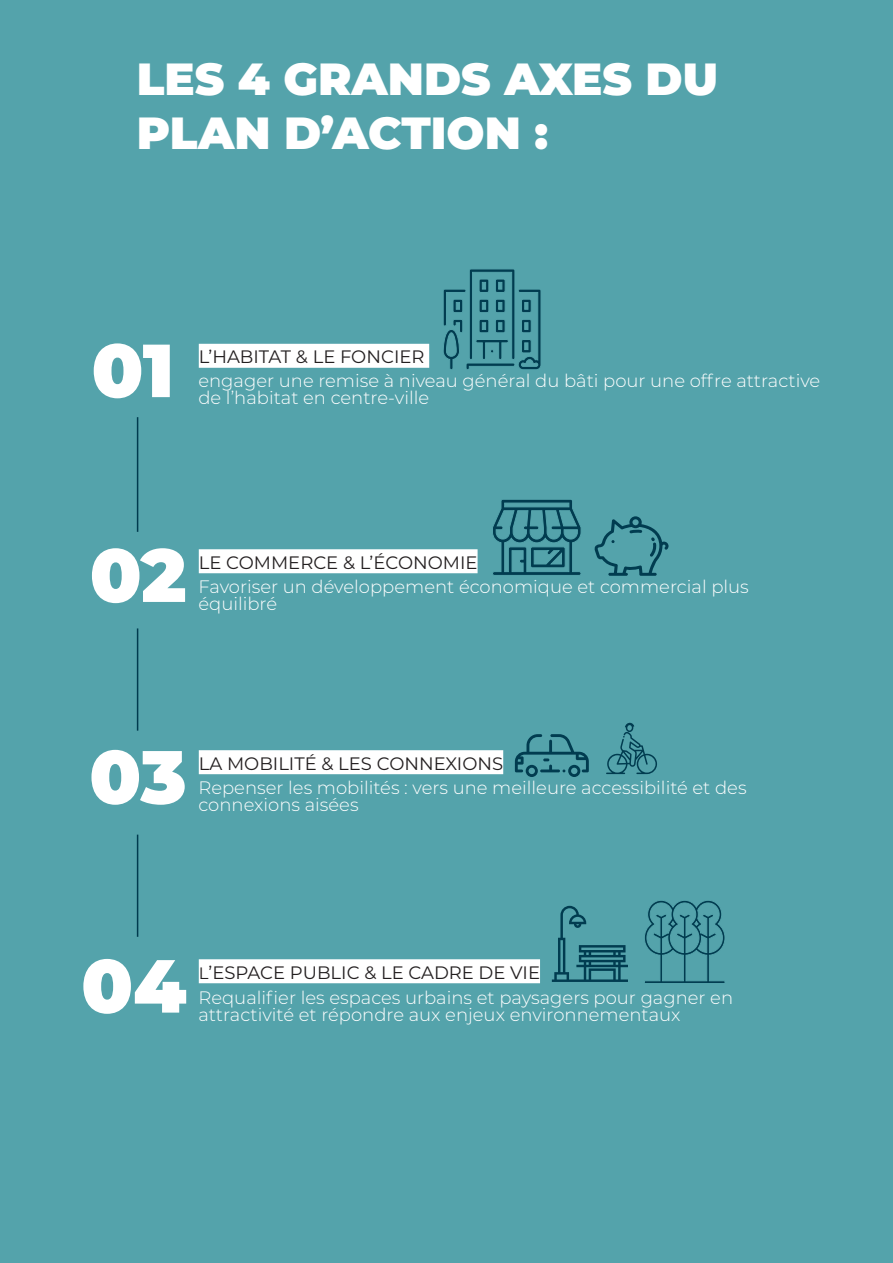
<style>
.page{position:relative;width:893px;height:1263px;background:#54a3ab}
.page>*{position:absolute;margin:0;border:0;box-sizing:border-box;transform-origin:0 0}
.t1{font:900 75px "Montserrat";letter-spacing:-.01em;color:#fff}
.t2{font:900 45px/54px "Montserrat";color:#fff}
.t3{font:300 18px "Montserrat";color:#fff}
.t4{font:18px "Montserrat";color:#231f20}
.s1{font-size:16.5px}
</style>
<div class="page">
<div style="left:199px;top:344px;width:230px;height:24px;background:#fff"></div>
<div style="left:199px;top:549px;width:279px;height:24px;background:#fff"></div>
<div style="left:199px;top:750px;width:304px;height:24px;background:#fff"></div>
<div style="left:199px;top:959px;width:341px;height:24px;background:#fff"></div>
<svg style="left:443px;top:269px;width:98px;height:101px"></svg>
<svg style="left:493px;top:499px;width:88px;height:76px"></svg>
<svg style="left:515px;top:734px;width:74px;height:43px"></svg>
<svg style="left:552px;top:906px;width:76px;height:76px"></svg>
<svg style="left:645px;top:900px;width:80px;height:83px"></svg>
<svg style="left:606px;top:722px;width:51px;height:52px"></svg>
<svg style="left:594px;top:516px;width:74px;height:60px"></svg>
<hr style="left:137px;top:417px;width:1px;height:115px;background:#003b4f">
<hr style="left:137px;top:628px;width:1px;height:103px;background:#003b4f">
<hr style="left:137px;top:835px;width:1px;height:102px;background:#003b4f">
<h2 class="t2" style="left:137px;top:49px;width:583px">LES 4 GRANDS AXES DU<br>PLAN D’ACTION :</h2>
<h1 class="t1" style="left:92px;top:314px;width:84px">01</h1>
<p class="t4" style="left:199px;top:344px;width:227px">L’HABITAT &amp; LE FONCIER</p>
<p class="t3" style="left:198px;top:369px;width:623px">engager une remise à niveau général du bâti pour une offre attractive</p>
<p class="t3" style="left:198px;top:385px;width:232px">de l’habitat en centre-ville</p>
<h1 class="t1" style="left:90px;top:519px;width:98px">02</h1>
<p class="t4" style="left:199px;top:550px;width:280px">LE COMMERCE &amp; L’ÉCONOMIE</p>
<p class="t3" style="left:198px;top:575px;width:552px">Favoriser un développement économique et commercial plus</p>
<p class="t3" style="left:198px;top:591px;width:80px">équilibré</p>
<h1 class="t1" style="left:89px;top:721px;width:99px">03</h1>
<p class="t4" style="left:199px;top:751px;width:306px">LA MOBILITÉ &amp; LES CONNEXIONS</p>
<p class="t3" style="left:198px;top:776px;width:550px">Repenser les mobilités : vers une meilleure accessibilité et des</p>
<p class="t3" style="left:198px;top:792px;width:162px">connexions aisées</p>
<h1 class="t1" style="left:81px;top:930px;width:107px">04</h1>
<p class="t4" style="left:199px;top:960px;width:343px"><span class="s1">L</span>’ESPACE PUBLIC &amp; LE CADRE DE VIE</p>
<p class="t3" style="left:198px;top:986px;width:536px">Requalifier les espaces urbains et paysagers pour gagner en</p>
<p class="t3" style="left:198px;top:1002px;width:484px">attractivité et répondre aux enjeux environnementaux</p>
</div>
